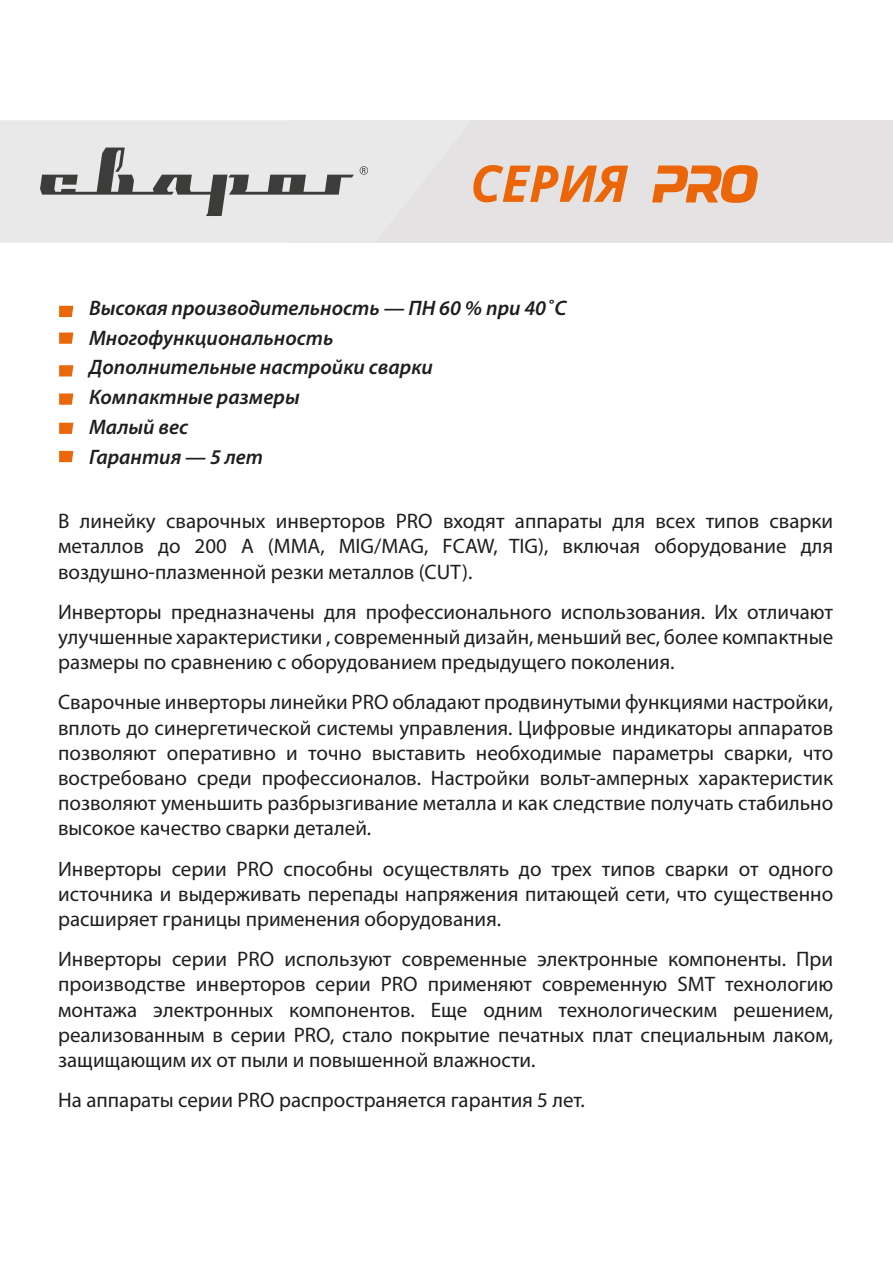
<style>
.page{position:relative;width:893px;height:1263px;background:#fff}
.page>*{position:absolute;margin:0;border:0;box-sizing:border-box;transform-origin:0 0}
.t1{font:italic 700 50.7px "Open Sans";color:#eb6609}
.t2{font:21px/25.2px "Myriad Pro";color:#1e1e1c;text-align:justify}
.t3{font:italic 600 21px/29.7px "Myriad Pro";color:#1e1e1c}
</style>
<div class="page">
<svg style="left:59px;top:306px;width:14px;height:11px"></svg>
<svg style="left:59px;top:332px;width:14px;height:12px"></svg>
<svg style="left:59px;top:365px;width:14px;height:11px"></svg>
<svg style="left:59px;top:393px;width:14px;height:12px"></svg>
<svg style="left:59px;top:423px;width:14px;height:11px"></svg>
<svg style="left:59px;top:451px;width:14px;height:11px"></svg>
<div style="left:290px;top:120px;width:603px;height:123px;background:#e4e2e2"></div>
<div style="left:0;top:120px;width:360px;height:123px;background:#eae9ea"></div>
<svg style="left:652px;top:165px;width:106px;height:38px"></svg>
<svg style="left:40px;top:148px;width:314px;height:68px"></svg>
<svg style="left:360px;top:166px;width:8px;height:9px"></svg>
<h1 class="t1" style="left:470px;top:148px;width:159px">СЕРИЯ</h1>
<p class="t3" style="left:89px;top:293px;width:479px">Высокая производительность — ПН 60 % при 40˚С<br>Многофункциональность<br>Дополнительные настройки сварки<br>Компактные размеры<br>Малый вес<br>Гарантия — 5 лет</p>
<p class="t2" style="left:58px;top:508px;width:777px">В линейку сварочных инверторов PRO входят аппараты для всех типов сварки металлов до 200 А (ММА, MIG/MAG, FCAW, TIG), включая оборудование для воздушно-плазменной резки металлов (CUT).</p>
<p class="t2" style="left:58px;top:599px;width:777px">Инверторы предназначены для профессионального использования. Их отличают улучшенные характеристики , современный дизайн, меньший вес, более компактные размеры по сравнению с оборудованием предыдущего поколения.</p>
<p class="t2" style="left:58px;top:689px;width:777px">Сварочные инверторы линейки PRO обладают продвинутыми функциями настройки, вплоть до синергетической системы управления. Цифровые индикаторы аппаратов позволяют оперативно и точно выставить необходимые параметры сварки, что востребовано среди профессионалов. Настройки вольт-амперных характеристик позволяют уменьшить разбрызгивание металла и как следствие получать стабильно высокое качество сварки деталей.</p>
<p class="t2" style="left:58px;top:855px;width:777px">Инверторы серии PRO способны осуществлять до трех типов сварки от одного источника и выдерживать перепады напряжения питающей сети, что существенно расширяет границы применения оборудования.</p>
<p class="t2" style="left:58px;top:946px;width:777px">Инверторы серии PRO используют современные электронные компоненты. При производстве инверторов серии PRO применяют современную SMТ технологию монтажа электронных компонентов. Еще одним технологическим решением, реализованным в серии PRO, стало покрытие печатных плат специальным лаком, защищающим их от пыли и повышенной влажности.</p>
<p class="t2" style="left:58px;top:1087px;width:528px">На аппараты серии PRO распространяется гарантия 5 лет.</p>
</div>
